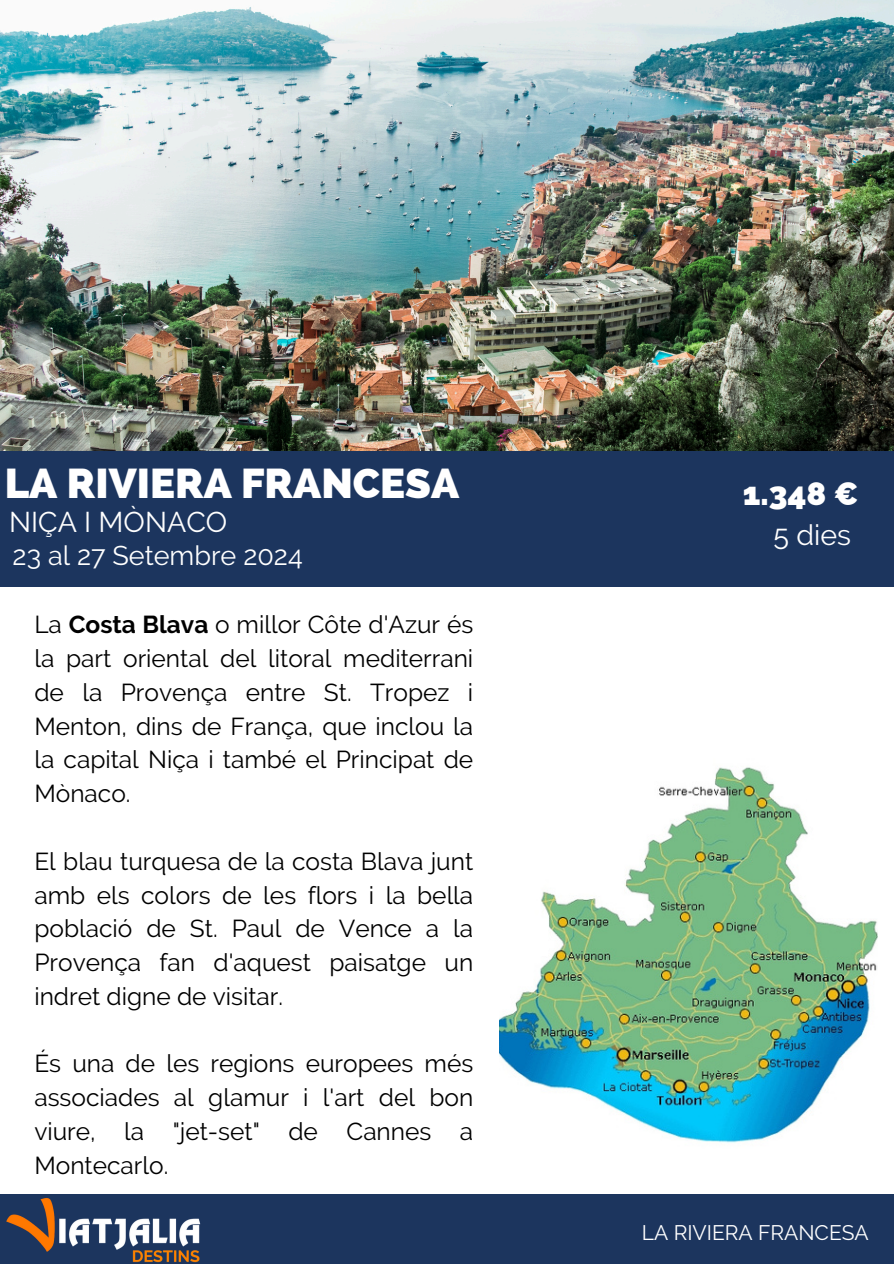
<style>
.page{position:relative;width:894px;height:1264px;background:#fff}
.page>*{position:absolute;margin:0;border:0;box-sizing:border-box;transform-origin:0 0}
.t1{font:800 41.85px "Raleway";color:#fff}
.t2{font:800 32.4px "Raleway";color:#fff}
.t3{font:28.5px "Raleway";color:#fff}
.t4{font:27px "Raleway";color:#fff}
.t5{font:24.45px/33.8px "Raleway";color:#000;text-align:justify}
.t6{font:21px "Raleway";color:#fff}
.s1{font-weight:700}
</style>
<div class="page">
<div style="left:0;top:450px;width:893px;height:136px;background:#1c355e"></div>
<div style="left:0;top:1193px;width:893px;height:70px;background:#1c355e"></div>
<img style="left:0;top:1193px;width:222px;height:70px">
<img style="left:0;top:0;width:893px;height:450px">
<img style="left:499px;top:767px;width:378px;height:376px">
<h5 class="t1" style="left:5px;top:458px;width:456px">LA RIVIERA FRANCESA</h5>
<p class="t3" style="left:9px;top:505px;width:219px">NIÇA I MÒNACO</p>
<p class="t4" style="left:13px;top:539px;width:291px">23 al 27 Setembre 2024</p>
<h4 class="t5" style="left:34px;top:608px;width:440px">La <span class="s1">Costa Blava</span> o millor Côte d'Azur és la part oriental del litoral mediterrani de la Provença entre St. Tropez i Menton, dins de França, que inclou la la capital Niça i també el Principat de Mònaco.</h4>
<h2 class="t5" style="left:34px;top:844px;width:440px">El blau turquesa de la costa Blava junt amb els colors de les flors i la bella població de St. Paul de Vence a la Provença fan d'aquest paisatge un indret digne de visitar.</h2>
<h4 class="t5" style="left:34px;top:1046px;width:440px">És una de les regions europees més associades al glamur i l'art del bon viure, la "jet-set" de Cannes a Montecarlo.</h4>
<h5 class="t2" style="left:742px;top:474px;width:117px">1.348 €</h5>
<p class="t3" style="left:773px;top:518px;width:79px">5 dies</p>
<h5 class="t6" style="left:641px;top:1220px;width:228px">LA RIVIERA FRANCESA</h5>
</div>
